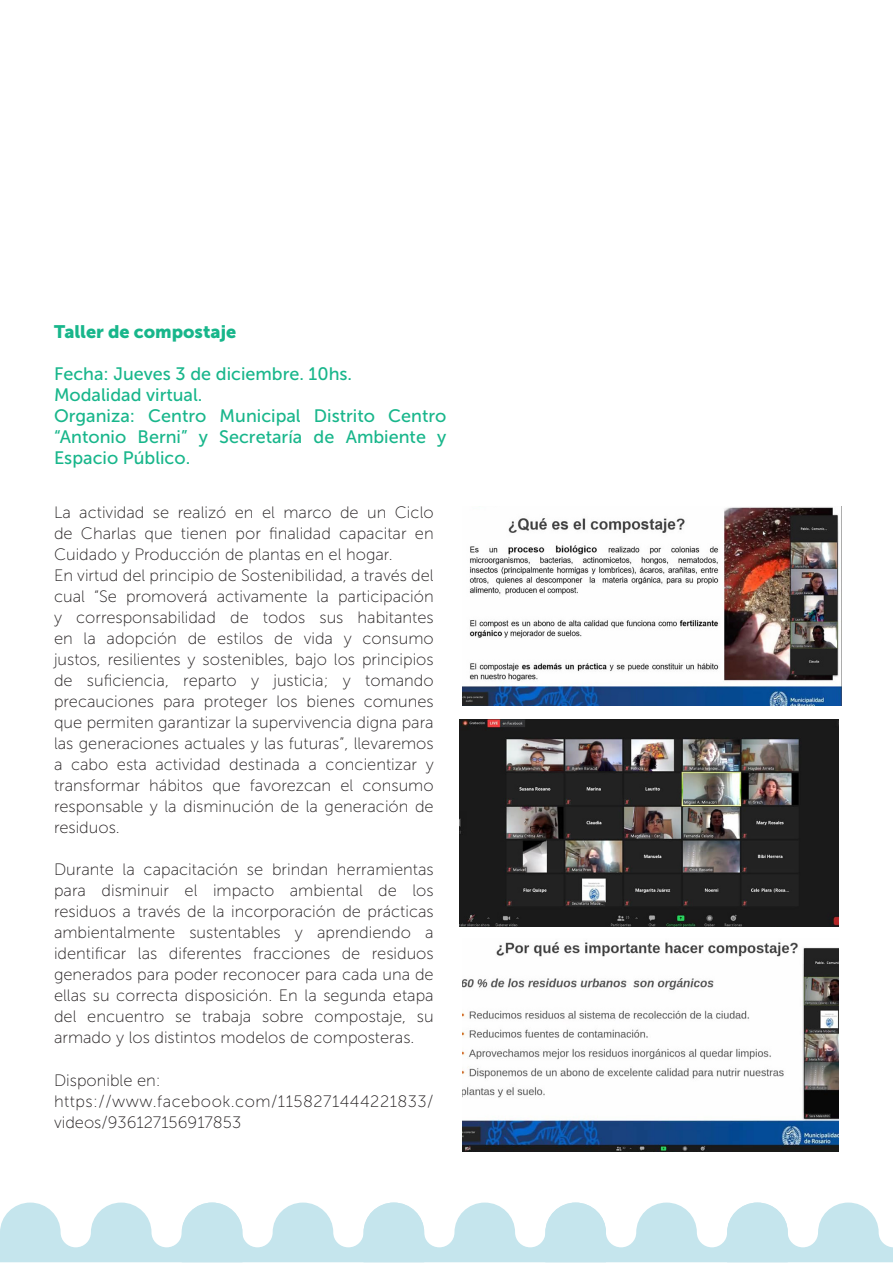
<style>
.page{position:relative;width:893px;height:1263px;background:#fff}
.page>*{position:absolute;margin:0;border:0;box-sizing:border-box;transform-origin:0 0}
.t1{font:18px/21px "Museo Sans 500";color:#18b68b;text-align:justify}
.t2{font:18px "Museo Sans 900";color:#18b68b}
.t3{font:16.5px/21px "Museo Sans 100";color:#231f20;text-align:justify}
.t4{font:16.5px/21px "Museo Sans 100";letter-spacing:.03em;color:#231f20}
</style>
<div class="page">
<svg style="left:0;top:1202px;width:893px;height:60px"></svg>
<img style="left:462px;top:506px;width:380px;height:200px">
<img style="left:462px;top:942px;width:377px;height:209px">
<img style="left:459px;top:719px;width:380px;height:207px">
<p class="t2" style="left:54px;top:321px;width:184px">Taller de compostaje</p>
<p class="t1" style="left:54px;top:363px;width:300px">Fecha: Jueves 3 de diciembre. 10hs.</p>
<p class="t1" style="left:54px;top:384px;width:150px">Modalidad virtual.</p>
<p class="t1" style="left:54px;top:405px;width:394px">Organiza: Centro Municipal Distrito Centro “Antonio Berni” y Secretaría de Ambiente y Espacio Público.</p>
<p class="t3" style="left:54px;top:502px;width:381px">La actividad se realizó en el marco de un Ciclo de Charlas que tienen por finalidad capacitar en Cuidado y Producción de plantas en el hogar.</p>
<p class="t3" style="left:54px;top:565px;width:381px">En virtud del principio de Sostenibilidad, a través del cual “Se promoverá activamente la participación y corresponsabilidad de todos sus habitantes en la adopción de estilos de vida y consumo justos, resilientes y sostenibles, bajo los principios de suficiencia, reparto y justicia; y tomando precauciones para proteger los bienes comunes que permiten garantizar la supervivencia digna para las generaciones actuales y las futuras”, llevaremos a cabo esta actividad destinada a concientizar y transformar hábitos que favorezcan el consumo responsable y la disminución de la generación de residuos.</p>
<p class="t3" style="left:54px;top:859px;width:381px">Durante la capacitación se brindan herramientas para disminuir el impacto ambiental de los residuos a través de la incorporación de prácticas ambientalmente sustentables y aprendiendo a identificar las diferentes fracciones de residuos generados para poder reconocer para cada una de ellas su correcta disposición. En la segunda etapa del encuentro se trabaja sobre compostaje, su armado y los distintos modelos de composteras.</p>
<p class="t3" style="left:54px;top:1069px;width:108px">Disponible en:</p>
<p class="t4" style="left:54px;top:1090px;width:381px">https://www.facebook.com/1158271444221833/ videos/936127156917853</p>
</div>
